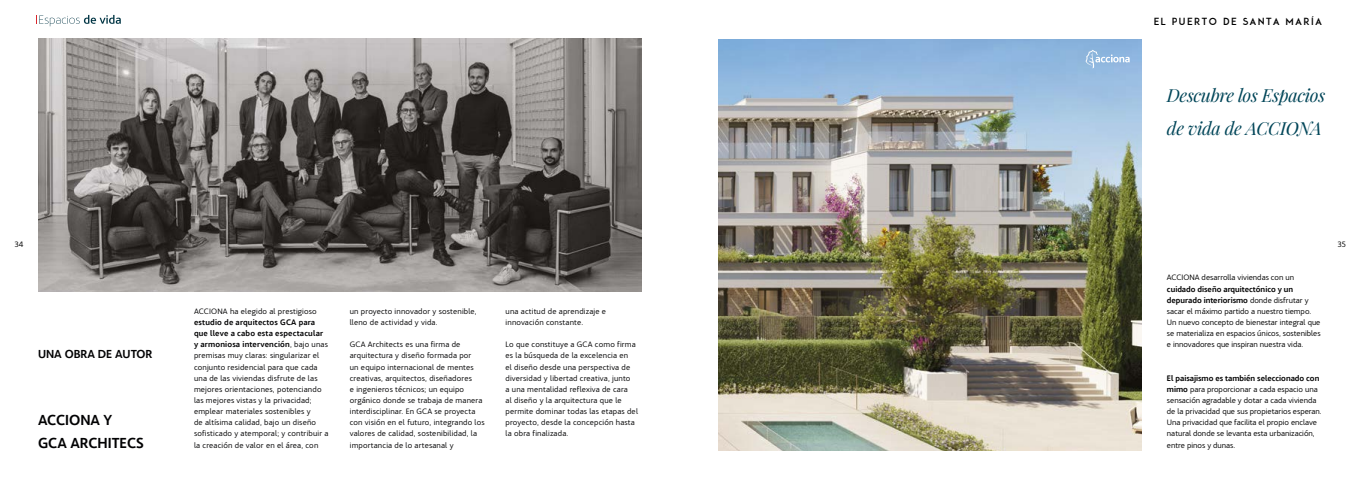
<style>
.page{position:relative;width:1361px;height:489px;background:#fff}
.page>*{position:absolute;margin:0;border:0;box-sizing:border-box;transform-origin:0 0}
.t1{font:italic 18px/33.5px "Playfair Display";letter-spacing:-.02em;color:#014558}
.t2{font:700 15px/22.3px "Acciona";color:#020203}
.t3{font:700 12px "Acciona";color:#020203}
.t4{font:9.75px "ADAM";letter-spacing:.16em;color:#000}
.t5{font:300 8.25px/11.2px "Acciona";letter-spacing:.02em;color:#020203}
.t6{font:300 8.25px/11.2px "Acciona";color:#000}
.s1{font-weight:700}
</style>
<div class="page">
<img style="left:38px;top:38px;width:604px;height:253px">
<img style="left:719px;top:39px;width:422px;height:412px">
<svg style="left:1085px;top:50px;width:44px;height:18px"></svg>
<svg style="left:36px;top:15px;width:85px;height:11px"></svg>
<p class="t4" style="left:1153px;top:15px;width:169px">EL PUERTO DE SANTA MARÍA</p>
<h1 class="t1" style="left:1167px;top:77px;width:160px">Descubre los Espacios de vida de ACCIONA</h1>
<p class="t6" style="left:15px;top:238px;width:10px">34</p>
<p class="t6" style="left:1337px;top:238px;width:10px">35</p>
<h3 class="t3" style="left:38px;top:345px;width:116px">UNA OBRA DE AUTOR</h3>
<h2 class="t2" style="left:38px;top:408px;width:107px">ACCIONA Y<br>GCA ARCHITECS</h2>
<p class="t5" style="left:194px;top:305px;width:124px">ACCIONA ha elegido al prestigioso</p>
<p class="t5" style="left:194px;top:316px;width:136px"><span class="s1">estudio de arquitectos GCA para que lleve a cabo esta espectacular y armoniosa intervención</span>, bajo unas premisas muy claras: singularizar el conjunto residencial para que cada una de las viviendas disfrute de las mejores orientaciones, potenciando las mejores vistas y la privacidad; emplear materiales sostenibles y<br>de altísima calidad, bajo un diseño sofisticado y atemporal; y contribuir a la creación de valor en el área, con</p>
<p class="t5" style="left:350px;top:305px;width:128px">un proyecto innovador y sostenible, lleno de actividad y vida.</p>
<p class="t5" style="left:350px;top:338px;width:136px">GCA Architects es una firma de arquitectura y diseño formada por<br>un equipo internacional de mentes creativas, arquitectos, diseñadores<br>e ingenieros técnicos; un equipo orgánico donde se trabaja de manera interdisciplinar. En GCA se proyecta con visión en el futuro, integrando los valores de calidad, sostenibilidad, la importancia de lo artesanal y</p>
<p class="t5" style="left:505px;top:305px;width:102px">una actitud de aprendizaje e innovación constante.</p>
<p class="t5" style="left:505px;top:338px;width:134px">Lo que constituye a GCA como firma es la búsqueda de la excelencia en<br>el diseño desde una perspectiva de diversidad y libertad creativa, junto<br>a una mentalidad reflexiva de cara<br>al diseño y la arquitectura que le permite dominar todas las etapas del proyecto, desde la concepción hasta la obra finalizada.</p>
<p class="t6" style="left:1167px;top:271px;width:129px">ACCIONA desarrolla viviendas con un</p>
<p class="t6" style="left:1167px;top:282px;width:155px"><span class="s1">cuidado diseño arquitectónico y un depurado interiorismo</span> donde disfrutar y sacar el máximo partido a nuestro tiempo.<br>Un nuevo concepto de bienestar integral que se materializa en espacios únicos, sostenibles e innovadores que inspiran nuestra vida.</p>
<p class="t6" style="left:1167px;top:372px;width:156px"><span class="s1">El paisajismo es también seleccionado con mimo</span> para proporcionar a cada espacio una sensación agradable y dotar a cada vivienda de la privacidad que sus propietarios esperan.<br>Una privacidad que facilita el propio enclave natural donde se levanta esta urbanización, entre pinos y dunas.</p>
</div>
